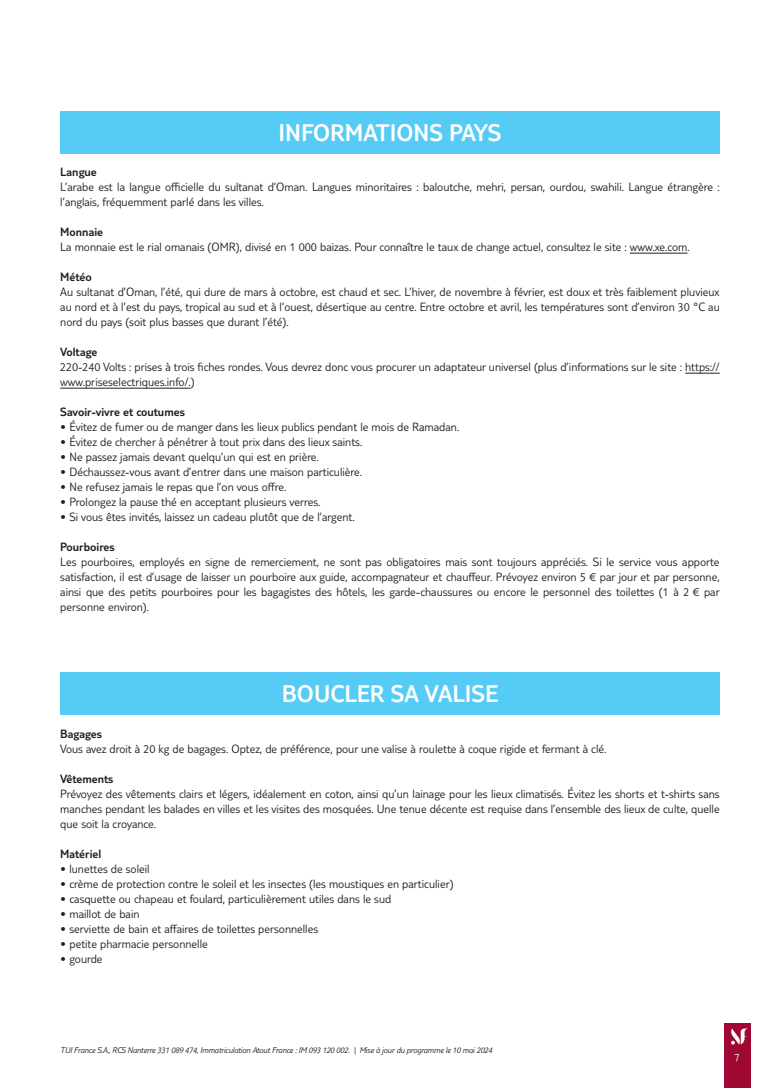
<style>
.page{position:relative;width:780px;height:1088px;background:#fff}
.page>*{position:absolute;margin:0;border:0;box-sizing:border-box;transform-origin:0 0}
.t1{font:300 25px "TUI Type";color:#fff}
.t2{font:300 12.5px/15px "TUI Type";color:#231f20;text-align:justify}
.t3{font:300 12.5px "TUI Type";color:#231f20}
.t4{font:300 11.25px "TUI Type";color:#fff}
.t5{font:italic 300 8.75px "TUI Type";letter-spacing:-.02em;color:#231f20}
</style>
<div class="page">
<div style="left:724px;top:1023px;width:26px;height:65px;background:#9e0832"></div>
<svg style="left:731px;top:1028px;width:17px;height:16px"></svg>
<hr style="left:629px;top:253px;width:58px;height:1px;background:#231f20">
<hr style="left:685px;top:373px;width:34px;height:1px;background:#231f20">
<hr style="left:60px;top:388px;width:131px;height:1px;background:#231f20">
<div style="left:60px;top:111px;width:659px;height:43px;background:#56cbf5"></div>
<div style="left:60px;top:672px;width:659px;height:43px;background:#56cbf5"></div>
<h1 class="t1" style="left:278px;top:118px;width:225px">INFORMATIONS PAYS</h1>
<p class="t3" style="left:60px;top:165px;width:38px">Langue</p>
<p class="t2" style="left:60px;top:179px;width:661px">L’arabe est la langue officielle du sultanat d’Oman. Langues minoritaires : baloutche, mehri, persan, ourdou, swahili. Langue étrangère : l’anglais, fréquemment parlé dans les villes.</p>
<p class="t3" style="left:60px;top:225px;width:44px">Monnaie</p>
<p class="t2" style="left:60px;top:239px;width:631px">La monnaie est le rial omanais (OMR), divisé en 1 000 baizas. Pour connaître le taux de change actuel, consultez le site : www.xe.com.</p>
<p class="t3" style="left:60px;top:270px;width:33px">Météo</p>
<p class="t2" style="left:60px;top:284px;width:661px">Au sultanat d’Oman, l’été, qui dure de mars à octobre, est chaud et sec. L’hiver, de novembre à février, est doux et très faiblement pluvieux au nord et à l’est du pays, tropical au sud et à l’ouest, désertique au centre. Entre octobre et avril, les températures sont d’environ 30 °C au nord du pays (soit plus basses que durant l’été).</p>
<p class="t3" style="left:60px;top:345px;width:39px">Voltage</p>
<p class="t2" style="left:60px;top:359px;width:660px">220-240 Volts : prises à trois fiches rondes. Vous devrez donc vous procurer un adaptateur universel (plus d’informations sur le site : https:// www.priseselectriques.info/.)</p>
<p class="t3" style="left:60px;top:405px;width:126px">Savoir-vivre et coutumes</p>
<p class="t2" style="left:60px;top:419px;width:400px">• Évitez de fumer ou de manger dans les lieux publics pendant le mois de Ramadan.</p>
<p class="t2" style="left:60px;top:434px;width:303px">• Évitez de chercher à pénétrer à tout prix dans des lieux saints.</p>
<p class="t2" style="left:60px;top:449px;width:260px">• Ne passez jamais devant quelqu’un qui est en prière.</p>
<p class="t2" style="left:60px;top:464px;width:303px">• Déchaussez-vous avant d’entrer dans une maison particulière.</p>
<p class="t2" style="left:60px;top:479px;width:227px">• Ne refusez jamais le repas que l’on vous offre.</p>
<p class="t2" style="left:60px;top:494px;width:261px">• Prolongez la pause thé en acceptant plusieurs verres.</p>
<p class="t2" style="left:60px;top:509px;width:296px">• Si vous êtes invités, laissez un cadeau plutôt que de l’argent.</p>
<p class="t3" style="left:60px;top:540px;width:56px">Pourboires</p>
<p class="t2" style="left:60px;top:554px;width:661px">Les pourboires, employés en signe de remerciement, ne sont pas obligatoires mais sont toujours appréciés. Si le service vous apporte satisfaction, il est d’usage de laisser un pourboire aux guide, accompagnateur et chauffeur. Prévoyez environ 5 € par jour et par personne, ainsi que des petits pourboires pour les bagagistes des hôtels, les garde-chaussures ou encore le personnel des toilettes (1 à 2 € par personne environ).</p>
<h1 class="t1" style="left:282px;top:679px;width:218px">BOUCLER SA VALISE</h1>
<p class="t3" style="left:60px;top:726px;width:43px">Bagages</p>
<p class="t2" style="left:60px;top:741px;width:547px">Vous avez droit à 20 kg de bagages. Optez, de préférence, pour une valise à roulette à coque rigide et fermant à clé.</p>
<p class="t3" style="left:60px;top:771px;width:55px">Vêtements</p>
<p class="t2" style="left:60px;top:786px;width:661px">Prévoyez des vêtements clairs et légers, idéalement en coton, ainsi qu’un lainage pour les lieux climatisés. Évitez les shorts et t-shirts sans manches pendant les balades en villes et les visites des mosquées. Une tenue décente est requise dans l’ensemble des lieux de culte, quelle que soit la croyance.</p>
<p class="t3" style="left:60px;top:846px;width:43px">Matériel</p>
<p class="t2" style="left:60px;top:861px;width:91px">• lunettes de soleil</p>
<p class="t2" style="left:60px;top:876px;width:395px">• crème de protection contre le soleil et les insectes (les moustiques en particulier)</p>
<p class="t2" style="left:60px;top:891px;width:332px">• casquette ou chapeau et foulard, particulièrement utiles dans le sud</p>
<p class="t2" style="left:60px;top:906px;width:81px">• maillot de bain</p>
<p class="t2" style="left:60px;top:921px;width:259px">• serviette de bain et affaires de toilettes personnelles</p>
<p class="t2" style="left:60px;top:936px;width:149px">• petite pharmacie personnelle</p>
<p class="t2" style="left:60px;top:951px;width:44px">• gourde</p>
<p class="t5" style="left:60px;top:1045px;width:433px">TUI France S.A., RCS Nanterre 331 089 474, Immatriculation Atout France : IM 093 120 002. | Mise à jour du programme le 10 mai 2024</p>
<p class="t4" style="left:734px;top:1050px;width:7px">7</p>
</div>
